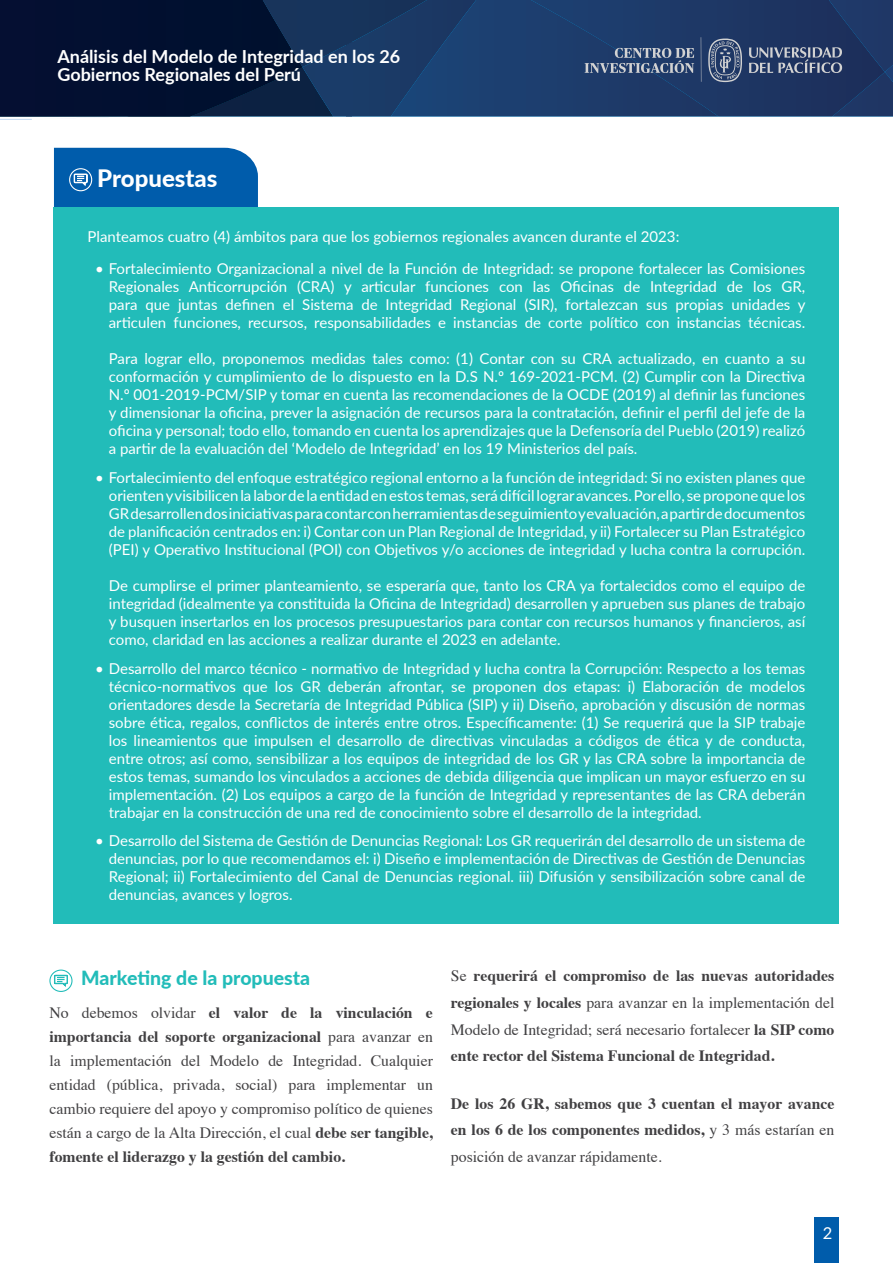
<style>
.page{position:relative;width:893px;height:1263px;background:#fff}
.page>*{position:absolute;margin:0;border:0;box-sizing:border-box;transform-origin:0 0}
.t1{font:800 24px "Lato";color:#fff}
.t2{font:800 19.5px "Lato";color:#22bcb9}
.t3{font:700 18px/18px "Lato";color:#fff}
.t4{font:16.5px "Lato";color:#fff}
.t5{font:15.75px/24px "Times";color:#414042;text-align:justify}
.t6{font:700 15.75px/26.5px "Times";color:#414042;text-align:justify}
.t7{font:15px/18px "Lato";color:#fff;text-align:justify}
.s1{font-weight:700}
.s2{font-weight:400}
</style>
<div class="page">
<div style="left:815px;top:1217px;width:24px;height:46px;background:#005cab"></div>
<svg style="left:0;top:0;width:893px;height:118px;background:#193159"></svg>
<div style="left:54px;top:148px;width:204px;height:60px;background:#005cab"></div>
<div style="left:54px;top:208px;width:785px;height:716px;background:#22bcb9"></div>
<div style="left:49px;top:969px;width:24px;height:23px;border:1px solid #22bcb9;border-radius:50%"></div>
<svg style="left:54px;top:975px;width:14px;height:12px"></svg>
<p class="t3" style="left:57px;top:47px;width:344px">Análisis del Modelo de Integridad en los 26<br>Gobiernos Regionales del Perú</p>
<h1 class="t1" style="left:97px;top:161px;width:122px">Propuestas</h1>
<p class="t7" style="left:88px;top:226px;width:593px">Planteamos cuatro (4) ámbitos para que los gobiernos regionales avancen durante el 2023:</p>
<p class="t7" style="left:109px;top:259px;width:698px;text-indent:-14px">• Fortalecimiento Organizacional a nivel de la Función de Integridad: se propone fortalecer las Comisiones Regionales Anticorrupción (CRA) y articular funciones con las Oficinas de Integridad de los GR, para que juntas definen el Sistema de Integridad Regional (SIR), fortalezcan sus propias unidades y articulen funciones, recursos, responsabilidades e instancias de corte político con instancias técnicas.</p>
<p class="t7" style="left:109px;top:349px;width:698px">Para lograr ello, proponemos medidas tales como: (1) Contar con su CRA actualizado, en cuanto a su conformación y cumplimiento de lo dispuesto en la D.S N.º 169-2021-PCM. (2) Cumplir con la Directiva N.º 001-2019-PCM/SIP y tomar en cuenta las recomendaciones de la OCDE (2019) al definir las funciones y dimensionar la oficina, prever la asignación de recursos para la contratación, definir el perfil del jefe de la oficina y personal; todo ello, tomando en cuenta los aprendizajes que la Defensoría del Pueblo (2019) realizó a partir de la evaluación del ‘Modelo de Integridad’ en los 19 Ministerios del país.</p>
<p class="t7" style="left:109px;top:468px;width:698px;text-indent:-14px">• Fortalecimiento del enfoque estratégico regional entorno a la función de integridad: Si no existen planes que orienten y visibilicen la labor de la entidad en estos temas, será difícil lograr avances. Por ello, se propone que los GR desarrollen dos iniciativas para contar con herramientas de seguimiento y evaluación, a partir de documentos de planificación centrados en: i) Contar con un Plan Regional de Integridad, y ii) Fortalecer su Plan Estratégico (PEI) y Operativo Institucional (POI) con Objetivos y/o acciones de integridad y lucha contra la corrupción.</p>
<p class="t7" style="left:109px;top:576px;width:698px">De cumplirse el primer planteamiento, se esperaría que, tanto los CRA ya fortalecidos como el equipo de integridad (idealmente ya constituida la Oficina de Integridad) desarrollen y aprueben sus planes de trabajo y busquen insertarlos en los procesos presupuestarios para contar con recursos humanos y financieros, así como, claridad en las acciones a realizar durante el 2023 en adelante.</p>
<p class="t7" style="left:109px;top:659px;width:698px;text-indent:-14px">• Desarrollo del marco técnico - normativo de Integridad y lucha contra la Corrupción: Respecto a los temas técnico-normativos que los GR deberán afrontar, se proponen dos etapas: i) Elaboración de modelos orientadores desde la Secretaría de Integridad Pública (SIP) y ii) Diseño, aprobación y discusión de normas sobre ética, regalos, conflictos de interés entre otros. Específicamente: (1) Se requerirá que la SIP trabaje los lineamientos que impulsen el desarrollo de directivas vinculadas a códigos de ética y de conducta, entre otros; así como, sensibilizar a los equipos de integridad de los GR y las CRA sobre la importancia de estos temas, sumando los vinculados a acciones de debida diligencia que implican un mayor esfuerzo en su implementación. (2) Los equipos a cargo de la función de Integridad y representantes de las CRA deberán trabajar en la construcción de una red de conocimiento sobre el desarrollo de la integridad.</p>
<p class="t7" style="left:109px;top:831px;width:698px;text-indent:-14px">• Desarrollo del Sistema de Gestión de Denuncias Regional: Los GR requerirán del desarrollo de un sistema de denuncias, por lo que recomendamos el: i) Diseño e implementación de Directivas de Gestión de Denuncias Regional; ii) Fortalecimiento del Canal de Denuncias regional. iii) Difusión y sensibilización sobre canal de denuncias, avances y logros.</p>
<h2 class="t2" style="left:81px;top:964px;width:230px">Marketing de la propuesta</h2>
<p class="t5" style="left:49px;top:999px;width:385px">No debemos olvidar <span class="s1">el valor de la vinculación e importancia del soporte organizacional</span> para avanzar en la implementación del Modelo de Integridad. Cualquier entidad (pública, privada, social) para implementar un cambio requiere del apoyo y compromiso político de quienes están a cargo de la Alta Dirección, el cual <span class="s1">debe ser tangible, fomente el liderazgo y la gestión del cambio.</span></p>
<p class="t6" style="left:451px;top:961px;width:385px"><span class="s2">Se</span> requerirá el compromiso de las nuevas autoridades regionales y locales <span class="s2">para avanzar en la implementación del Modelo de Integridad; será necesario fortalecer</span> la SIP como ente rector del Sistema Funcional de Integridad.</p>
<p class="t6" style="left:451px;top:1089px;width:385px">De los 26 GR, sabemos que 3 cuentan el mayor avance en los 6 de los componentes medidos, <span class="s2">y 3 más estarían en posición de avanzar rápidamente.</span></p>
<p class="t4" style="left:823px;top:1221px;width:11px">2</p>
</div>
